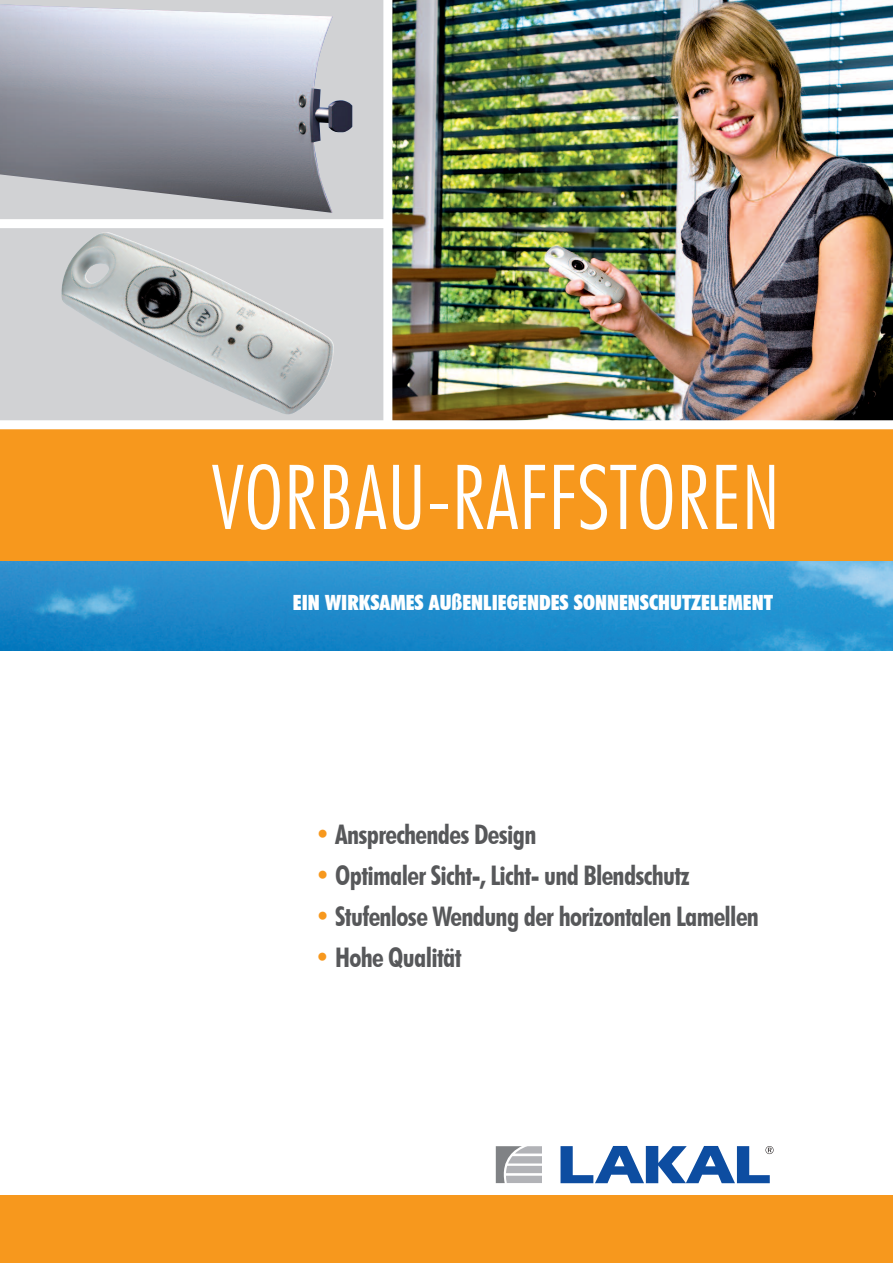
<style>
.page{position:relative;width:893px;height:1263px;background:#fff}
.page>*{position:absolute;margin:0;border:0;box-sizing:border-box;transform-origin:0 0}
.t1{font:300 condensed 90px "Futura BT";color:#fff}
.t2{font:700 condensed 27px "Futura BT";letter-spacing:-.025em;color:#57585a}
.t3{font:900 condensed 21px "Futura BT";color:#fff}
.s1{color:#f7981d}
</style>
<div class="page">
<div style="left:0;top:0;width:531px;height:454px;background:#d1d2d4"></div>
<img style="left:0;top:4px;width:352px;height:209px">
<img style="left:392px;top:0;width:501px;height:420px">
<img style="left:61px;top:232px;width:273px;height:183px">
<img style="left:0;top:560px;width:893px;height:90px">
<div style="left:0;top:421px;width:893px;height:139px;background:#f7981d"></div>
<div style="left:0;top:1195px;width:893px;height:68px;background:#f7981d"></div>
<div style="left:383px;top:0;width:9px;height:429px;background:#fff"></div>
<div style="left:0;top:420px;width:893px;height:9px;background:#fff"></div>
<svg style="left:560px;top:1146px;width:213px;height:37px"></svg>
<svg style="left:496px;top:1146px;width:46px;height:37px"></svg>
<div style="left:0;top:219px;width:390px;height:9px;background:#fff"></div>
<h1 class="t1" style="left:211px;top:442px;width:571px">VORBAU-RAFFSTOREN</h1>
<p class="t3" style="left:293px;top:590px;width:482px">EIN WIRKSAMES AUßENLIEGENDES SONNENSCHUTZELEMENT</p>
<p class="t2" style="left:315px;top:818px;width:223px"><span class="s1">•</span> Ansprechendes Design</p>
<p class="t2" style="left:315px;top:859px;width:376px"><span class="s1">•</span> Optimaler Sicht-, Licht- und Blendschutz</p>
<p class="t2" style="left:315px;top:900px;width:446px"><span class="s1">•</span> Stufenlose Wendung der horizontalen Lamellen</p>
<p class="t2" style="left:315px;top:941px;width:149px"><span class="s1">•</span> Hohe Qualität</p>
</div>
